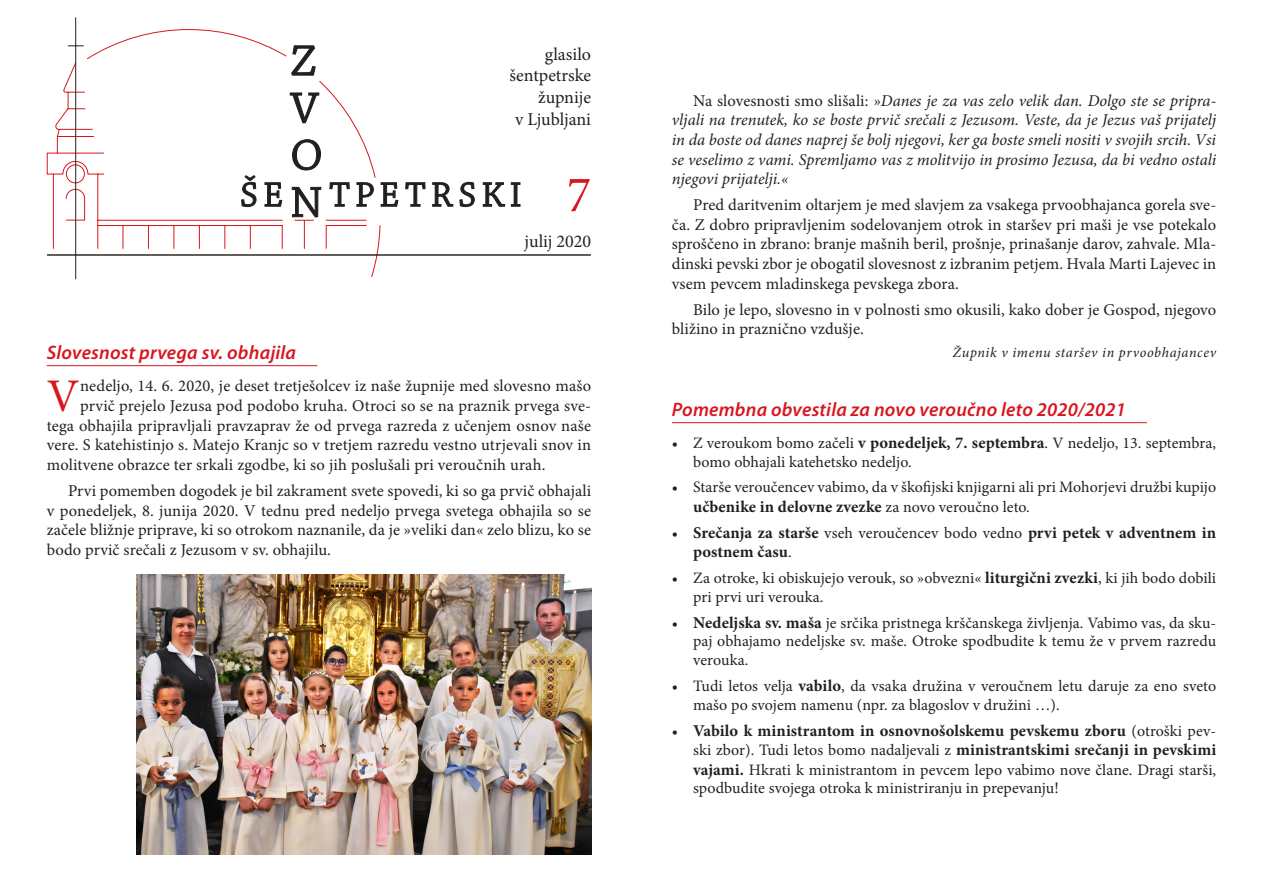
<style>
.page{position:relative;width:1263px;height:893px;background:#fff}
.page>*{position:absolute;margin:0;border:0;box-sizing:border-box;transform-origin:0 0}
.t1{font:51px "Minion Pro";color:#d7171f}
._02___besedilo_prvo{font:46.8px "Minion Pro";color:#d7171f}
._01___Naslov{font:italic 600 19.5px "Myriad Pro";letter-spacing:.01em;color:#d7171f}
.t2{font:18px "Minion Pro";color:#231f20}
._03___Besedilo{font:16.5px/19.6px "Minion Pro";letter-spacing:.005em;color:#231f20;text-align:justify}
._02___besedilo_prvo-2{font:16.5px "Minion Pro";letter-spacing:.01em;color:#231f20}
._03___Besedilo-2{font:italic 16.5px/19.6px "Minion Pro";letter-spacing:-.005em;color:#231f20;text-align:justify}
._07_Besedilo_nastej{font:700 16.5px/19.5px "Minion Pro";letter-spacing:.005em;color:#231f20}
._07_Besedilo_nastej-2{font:15.9px/18.8px "Minion Pro";letter-spacing:.005em;color:#231f20}
._04___Avtor{font:italic 14.25px "Minion Pro";letter-spacing:.04em;color:#231f20}
.s1{font-style:normal}
.s2{font-weight:700;font-size:16.5px}
.s3{font-weight:400;font-size:15.9px}
</style>
<div class="page">
<svg style="left:47px;top:29px;width:334px;height:248px"></svg>
<hr style="left:75px;top:18px;width:1px;height:261px;background:#231f20">
<svg style="left:68px;top:45px;width:15px;height:1px"></svg>
<hr style="left:47px;top:254px;width:543px;height:2px;background:#231f20">
<svg style="left:241px;top:45px;width:279px;height:172px"></svg>
<hr style="left:47px;top:365px;width:270px;height:1px;background:#d7171f">
<img style="left:136px;top:574px;width:455px;height:281px">
<hr style="left:672px;top:422px;width:475px;height:1px;background:#d7171f">
<p class="t2" style="left:545px;top:42px;width:48px">glasilo</p>
<p class="t2" style="left:509px;top:64px;width:83px">šentpetrske</p>
<p class="t2" style="left:538px;top:85px;width:54px">župnije</p>
<p class="t2" style="left:515px;top:107px;width:78px">v Ljubljani</p>
<p class="t1" style="left:567px;top:160px;width:26px">7</p>
<p class="t2" style="left:525px;top:229px;width:68px">julij 2020</p>
<p class="_01___Naslov" style="left:47px;top:342px;width:251px">Slovesnost prvega sv. obhajila</p>
<p class="_02___besedilo_prvo" style="left:47px;top:365px;width:34px">V</p>
<p class="_02___besedilo_prvo-2" style="left:80px;top:375px;width:512px">nedeljo, 14. 6. 2020, je deset tretješolcev iz naše župnije med slovesno mašo</p>
<p class="_02___besedilo_prvo-2" style="left:80px;top:395px;width:512px">prvič prejelo Jezusa pod podobo kruha. Otroci so se na praznik prvega sve-</p>
<p class="_02___besedilo_prvo-2" style="left:47px;top:414px;width:546px">tega obhajila pripravljali pravzaprav že od prvega razreda z učenjem osnov naše</p>
<p class="_02___besedilo_prvo-2" style="left:47px;top:434px;width:546px">vere. S katehistinjo s. Matejo Kranjc so v tretjem razredu vestno utrjevali snov in</p>
<p class="_02___besedilo_prvo-2" style="left:47px;top:454px;width:500px">molitvene obrazce ter srkali zgodbe, ki so jih poslušali pri veroučnih urah.</p>
<p class="_03___Besedilo" style="left:47px;top:481px;width:546px;text-indent:21px">Prvi pomemben dogodek je bil zakrament svete spovedi, ki so ga prvič obhajali v ponedeljek, 8. junija 2020. V tednu pred nedeljo prvega svetega obhajila so se začele bližnje priprave, ki so otrokom naznanile, da je »veliki dan« zelo blizu, ko se bodo prvič srečali z Jezusom v sv. obhajilu.</p>
<p class="_03___Besedilo-2" style="left:672px;top:90px;width:546px;text-indent:21px"><span class="s1">Na slovesnosti smo slišali:</span> »Danes je za vas zelo velik dan. Dolgo ste se pripra&shy;vljali na trenutek, ko se boste prvič srečali z Jezusom. Veste, da je Jezus vaš prijatelj in da boste od danes naprej še bolj njegovi, ker ga boste smeli nositi v svojih srcih. Vsi se veselimo z vami. Spremljamo vas z molitvijo in prosimo Jezusa, da bi vedno ostali njegovi prijatelji.«</p>
<p class="_03___Besedilo" style="left:672px;top:195px;width:546px;text-indent:21px">Pred daritvenim oltarjem je med slavjem za vsakega prvoobhajanca gorela sve&shy;ča. Z dobro pripravljenim sodelovanjem otrok in staršev pri maši je vse potekalo sproščeno in zbrano: branje mašnih beril, prošnje, prinašanje darov, zahvale. Mla&shy;dinski pevski zbor je obogatil slovesnost z izbranim petjem. Hvala Marti Lajevec in vsem pevcem mladinskega pevskega zbora.</p>
<p class="_03___Besedilo" style="left:672px;top:300px;width:546px;text-indent:21px">Bilo je lepo, slovesno in v polnosti smo okusili, kako dober je Gospod, njegovo bližino in praznično vzdušje.</p>
<p class="_04___Avtor" style="left:953px;top:343px;width:265px">Župnik v imenu staršev in prvoobhajancev</p>
<p class="_01___Naslov" style="left:672px;top:399px;width:455px">Pomembna obvestila za novo veroučno leto 2020/2021</p>
<p class="_07_Besedilo_nastej-2" style="left:693px;top:434px;width:525px;text-indent:-21px">• Z veroukom bomo začeli <span class="s2">v ponedeljek, 7. septembra</span>. V nedeljo, 13. septembra, bomo obhajali katehetsko nedeljo.</p>
<p class="_07_Besedilo_nastej-2" style="left:672px;top:478px;width:546px">• Starše veroučencev vabimo, da v škofijski knjigarni ali pri Mohorjevi družbi kupijo</p>
<p class="_07_Besedilo_nastej" style="left:693px;top:496px;width:338px">učbenike in delovne zvezke <span class="s3">za novo veroučno leto.</span></p>
<p class="_07_Besedilo_nastej" style="left:693px;top:522px;width:524px;text-indent:-21px"><span class="s3">•</span> Srečanja za starše <span class="s3">vseh veroučencev bodo vedno</span> prvi petek v adventnem in postnem času<span class="s3">.</span></p>
<p class="_07_Besedilo_nastej-2" style="left:693px;top:569px;width:524px;text-indent:-21px">• Za otroke, ki obiskujejo verouk, so »obvezni« <span class="s2">liturgični zvezki</span>, ki jih bodo dobili pri prvi uri verouka.</p>
<p class="_07_Besedilo_nastej-2" style="left:693px;top:613px;width:524px;text-align:justify;text-indent:-21px">• <span class="s2">Nedeljska sv. maša</span> je srčika pristnega krščanskega življenja. Vabimo vas, da sku&shy;paj obhajamo nedeljske sv. maše. Otroke spodbudite k temu že v prvem razredu verouka.</p>
<p class="_07_Besedilo_nastej-2" style="left:693px;top:677px;width:524px;text-indent:-21px">• Tudi letos velja <span class="s2">vabilo</span>, da vsaka družina v veroučnem letu daruje za eno sveto mašo po svojem namenu (npr. za blagoslov v družini …).</p>
<p class="_07_Besedilo_nastej" style="left:672px;top:720px;width:546px"><span class="s3">•</span> Vabilo k ministrantom in osnovnošolskemu pevskemu zboru <span class="s3">(otroški pev-</span></p>
<p class="_07_Besedilo_nastej-2" style="left:693px;top:740px;width:525px;line-height:19.2px;text-align:justify">ski zbor). Tudi letos bomo nadaljevali z <span class="s2">ministrantskimi srečanji in pevskimi vajami.</span> Hkrati k ministrantom in pevcem lepo vabimo nove člane. Dragi starši, spodbudite svojega otroka k ministriranju in prepevanju!</p>
</div>
